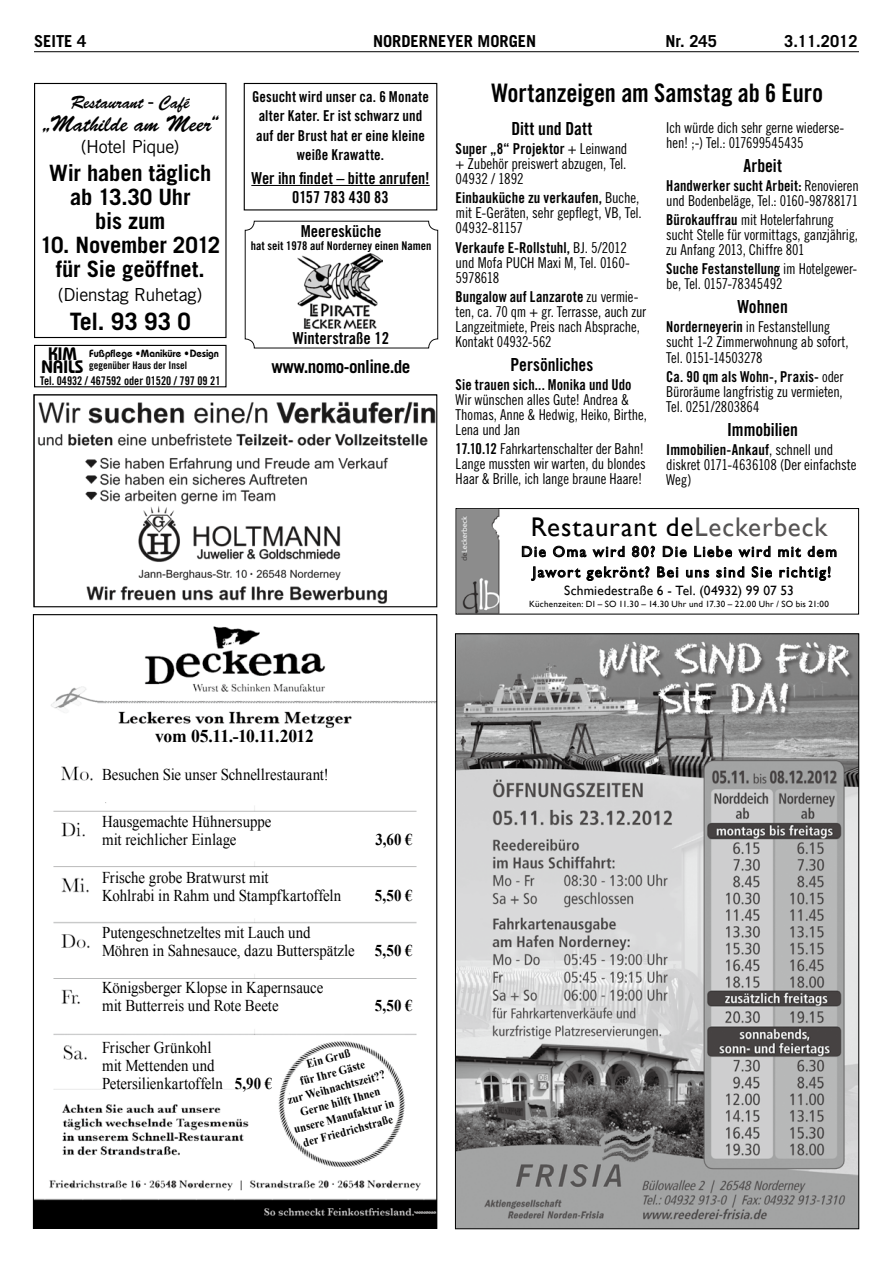
<style>
.page{position:relative;width:893px;height:1263px;background:#fff}
.page>*{position:absolute;margin:0;border:0;box-sizing:border-box;transform-origin:0 0}
.t1{font:27px "Gill Sans";letter-spacing:.03em;color:#000}
.t2{font:25.5px "Trade Gothic LT Bold Cond Twenty";letter-spacing:-.005em;color:#000}
.t3{font:700 24px "Trade Gothic LT";color:#000}
.t4{font:700 22.5px/24px "Trade Gothic LT";letter-spacing:-.01em;color:#000;text-align:center}
.t5{font:22.5px "Brush Script Std";letter-spacing:-.005em;color:#000;scale:.91 1}
.t6{font:18px "Trade Gothic LT Bold Cond Twenty";letter-spacing:-.005em;color:#000}
.t7{font:18px "Trade Gothic LT";letter-spacing:-.025em;color:#000}
.t8{font:700 18px "Times New Roman";letter-spacing:-.035em;color:#000}
.t9{font:700 18px "Trade Gothic LT";letter-spacing:-.03em;color:#000;scale:.95 1}
.t10{font:18px "Brush Script Std";letter-spacing:.005em;color:#000;scale:.91 1}
.t11{font:700 18px/13.5px "Bahamas";color:#000;text-align:center;scale:.96 1}
.t12{font:16.5px/18px "Times New Roman";color:#000;scale:.9 1}
.t13{font:16.5px/19.5px "Trade Gothic LT Bold Cond Twenty";color:#000;text-align:center}
.t14{font:700 16.5px "Trade Gothic LT";color:#000}
.t15{font:700 16.5px "Times New Roman";color:#000;scale:.9 1}
.t16{font:15px/15px "Trade Gothic LT Cond Eighteen";letter-spacing:-.01em;color:#000;scale:.96 1}
.t17{font:15px/19.5px "Trade Gothic LT Bold Cond Twenty";letter-spacing:.005em;color:#000;text-align:center}
.t18{font:15px/15px "Trade Gothic LT Cond Eighteen";letter-spacing:-.01em;color:#000}
.t19{font:15px "Trade Gothic LT Bold Cond Twenty";letter-spacing:.005em;color:#000;scale:.96 1}
.t20{font:15px/20.5px "Gill Sans";letter-spacing:.1em;color:#000;text-align:center}
.t21{font:13.5px "Gill Sans";letter-spacing:.015em;color:#000}
.t22{font:700 12px/15px "Times New Roman";color:#000;text-align:center;scale:.9 1}
.t23{font:12px "Trade Gothic LT Bold Cond Twenty";color:#000;scale:.96 1}
.t24{font:12px "Trade Gothic LT Bold Cond Twenty";color:#000}
.t25{font:700 10.5px "Bahamas";color:#000;scale:.96 1}
.t26{font:10.5px "Trade Gothic LT Bold Cond Twenty";color:#000}
.t27{font:9px "Gill Sans";letter-spacing:.025em;color:#000}
.s1{font-family:"Trade Gothic LT Cond Eighteen"}
.s2{font-family:"Trade Gothic LT Bold Cond Twenty"}
.s3{color:#565454}
.s4{font-weight:700}
</style>
<div class="page">
<hr style="left:34px;top:51px;width:825px;height:1px;background:#000">
<img style="left:35px;top:626px;width:400px;height:601px">
<div style="left:456px;top:508px;width:403px;height:106px;border:1px solid #000"></div>
<svg style="left:535px;top:546px;width:11px;height:11px"></svg>
<svg style="left:553px;top:545px;width:72px;height:13px"></svg>
<svg style="left:632px;top:545px;width:23px;height:13px"></svg>
<svg style="left:662px;top:545px;width:25px;height:12px"></svg>
<svg style="left:694px;top:546px;width:38px;height:11px"></svg>
<svg style="left:738px;top:546px;width:33px;height:11px"></svg>
<svg style="left:778px;top:546px;width:23px;height:12px"></svg>
<svg style="left:807px;top:546px;width:30px;height:11px"></svg>
<svg style="left:535px;top:566px;width:115px;height:15px"></svg>
<svg style="left:657px;top:566px;width:22px;height:12px"></svg>
<svg style="left:686px;top:569px;width:24px;height:9px"></svg>
<svg style="left:716px;top:566px;width:29px;height:12px"></svg>
<svg style="left:751px;top:566px;width:21px;height:12px"></svg>
<svg style="left:779px;top:566px;width:52px;height:15px"></svg>
<img style="left:456px;top:509px;width:79px;height:104px">
<img style="left:457px;top:636px;width:400px;height:591px">
<img style="left:37px;top:401px;width:398px;height:203px">
<div style="left:33px;top:394px;width:404px;height:213px;border:1px solid #000"></div>
<div style="left:34px;top:83px;width:193px;height:255px;border:1px solid #000"></div>
<hr style="left:251px;top:185px;width:179px;height:1px;background:#000">
<div style="left:244px;top:83px;width:193px;height:127px;border:1px solid #000"></div>
<div style="left:34px;top:345px;width:193px;height:42px;border:1px solid #000"></div>
<div style="left:245px;top:221px;width:193px;height:127px;border:1px solid #000;border-radius:9px"></div>
<img style="left:298px;top:253px;width:85px;height:76px">
<p class="t14" style="left:34px;top:31px;width:54px">SEITE 4</p>
<p class="t14" style="left:373px;top:31px;width:165px">NORDERNEYER MORGEN</p>
<p class="t14" style="left:666px;top:31px;width:53px">Nr. 245</p>
<p class="t14" style="left:784px;top:31px;width:75px">3.11.2012</p>
<p class="t10" style="left:71px;top:93px;width:132px">Restaurant - Café</p>
<h3 class="t5" style="left:42px;top:111px;width:196px">„Mathilde am Meer“</h3>
<p class="t7" style="left:81px;top:136px;width:100px">(Hotel Pique)</p>
<h3 class="t4" style="left:49px;top:161px;width:164px">Wir haben täglich ab 13.30 Uhr<br>bis zum</h3>
<h3 class="t4" style="left:40px;top:233px;width:182px">10. November 2012 für Sie geöffnet.</h3>
<p class="t7" style="left:58px;top:284px;width:146px">(Dienstag Ruhetag)</p>
<h3 class="t3" style="left:70px;top:306px;width:123px">Tel. 93 93 0</h3>
<p class="t11" style="left:41px;top:347px;width:46px">KIM<br>NAILS</p>
<p class="t25" style="left:89px;top:347px;width:137px">Fußpflege · Maniküre · Design</p>
<p class="t26" style="left:89px;top:359px;width:99px">gegenüber Haus der Insel</p>
<p class="t23" style="left:40px;top:373px;width:190px">Tel. 04932 / 467592 oder 01520 / 797 09 21</p>
<p class="t17" style="left:252px;top:86px;width:178px">Gesucht wird unser ca. 6 Monate alter Kater. Er ist schwarz und auf der Brust hat er eine kleine weiße Krawatte.</p>
<p class="t13" style="left:251px;top:168px;width:180px">Wer ihn findet – bitte anrufen!<br>0157 783 430 83</p>
<p class="t13" style="left:301px;top:221px;width:82px">Meeresküche</p>
<p class="t24" style="left:251px;top:239px;width:182px">hat seit 1978 auf Norderney einen Namen</p>
<p class="t13" style="left:293px;top:329px;width:98px">Winterstraße 12</p>
<p class="t9" style="left:272px;top:355px;width:148px">www.nomo-online.de</p>
<h2 class="t2" style="left:491px;top:78px;width:333px">Wortanzeigen am Samstag ab 6 Euro</h2>
<p class="t6" style="left:511px;top:118px;width:83px">Ditt und Datt</p>
<p class="t17" style="left:456px;top:139px;width:173px">Super „8“ Projektor <span class="s1">+ Leinwand</span></p>
<p class="t18" style="left:456px;top:156px;width:172px">+ Zubehör preiswert abzugen, Tel.<br>04932 / 1892</p>
<p class="t17" style="left:456px;top:188px;width:185px">Einbauküche zu verkaufen, <span class="s1">Buche,</span></p>
<p class="t18" style="left:456px;top:205px;width:188px">mit E-Geräten, sehr gepflegt, VB, Tel.<br>04932-81157</p>
<p class="t17" style="left:456px;top:237px;width:173px">Verkaufe E-Rollstuhl, <span class="s1">BJ. 5/2012</span></p>
<p class="t18" style="left:456px;top:255px;width:176px">und Mofa PUCH Maxi M, Tel. 0160-<br>5978618</p>
<p class="t19" style="left:456px;top:287px;width:192px">Bungalow auf Lanzarote <span class="s1">zu vermie-</span></p>
<p class="t16" style="left:456px;top:304px;width:200px">ten, ca. 70 qm + gr. Terrasse, auch zur<br>Langzeitmiete, Preis nach Absprache,<br>Kontakt 04932-562</p>
<p class="t6" style="left:510px;top:353px;width:84px">Persönliches</p>
<p class="t19" style="left:456px;top:375px;width:185px">Sie trauen sich... Monika und Udo</p>
<p class="t16" style="left:456px;top:392px;width:201px">Wir wünschen alles Gute! Andrea &amp;<br>Thomas, Anne &amp; Hedwig, Heiko, Birthe,<br>Lena und Jan</p>
<p class="t16" style="left:456px;top:441px;width:199px;text-align:justify"><span class="s2">17.10.12</span> Fahrkartenschalter der Bahn!<br>Lange mussten wir warten, du blondes Haar &amp; Brille, ich lange braune Haare!</p>
<p class="t16" style="left:666px;top:120px;width:187px">Ich würde dich sehr gerne wiederse&shy;hen! ;-) Tel.: 017699545435</p>
<p class="t6" style="left:743px;top:154px;width:40px">Arbeit</p>
<p class="t19" style="left:666px;top:176px;width:202px">Handwerker sucht Arbeit: <span class="s1">Renovieren</span></p>
<p class="t16" style="left:666px;top:191px;width:201px;line-height:19.2px">und Bodenbeläge, Tel.: 0160-98788171<br><span class="s2">Bürokauffrau</span> mit Hotelerfahrung</p>
<p class="t16" style="left:666px;top:227px;width:201px">sucht Stelle für vormittags, ganzjährig, zu Anfang 2013, Chiffre 801</p>
<p class="t19" style="left:666px;top:260px;width:200px">Suche Festanstellung <span class="s1">im Hotelgewer-</span></p>
<p class="t16" style="left:666px;top:276px;width:122px">be, Tel. 0157-78345492</p>
<p class="t6" style="left:737px;top:296px;width:52px">Wohnen</p>
<p class="t16" style="left:666px;top:319px;width:191px"><span class="s2">Norderneyerin</span> in Festanstellung sucht 1-2 Zimmerwohnung ab sofort,<br>Tel. 0151-14503278</p>
<p class="t19" style="left:666px;top:367px;width:186px">Ca. 90 qm als Wohn-, Praxis- <span class="s1">oder</span></p>
<p class="t16" style="left:666px;top:384px;width:185px">Büroräume langfristig zu vermieten,<br>Tel. 0251/2803864</p>
<p class="t6" style="left:727px;top:418px;width:72px">Immobilien</p>
<p class="t17" style="left:666px;top:439px;width:168px">Immobilien-Ankauf<span class="s1">, schnell und</span></p>
<p class="t18" style="left:666px;top:457px;width:192px">diskret 0171-4636108 (Der einfachste<br>Weg)</p>
<h1 class="t1" style="left:531px;top:511px;width:298px">Restaurant de<span class="s3">Leckerbeck</span></h1>
<p class="t20" style="left:521px;top:541px;width:317px">Die Oma wird 80? Die Liebe wird mit dem<br>Jawort gekrönt? Bei uns sind Sie richtig!</p>
<p class="t21" style="left:564px;top:583px;width:231px">Schmiedestraße 6 - Tel. (04932) 99 07 53</p>
<p class="t27" style="left:529px;top:599px;width:301px">Küchenzeiten: DI – SO 11.30 – 14.30 Uhr und 17.30 – 22.00 Uhr / SO bis 21:00</p>
<p class="t8" style="left:155px;top:723px;width:160px">vom 05.11.-10.11.2012</p>
<p class="t12" style="left:102px;top:765px;width:253px">Besuchen Sie unser Schnellrestaurant!</p>
<p class="t12" style="left:102px;top:812px;width:190px">Hausgemachte Hühnersuppe mit reichlicher Einlage</p>
<p class="t15" style="left:375px;top:828px;width:43px">3,60 €</p>
<p class="t12" style="left:102px;top:868px;width:267px">Frische grobe Bratwurst mit<br>Kohlrabi in Rahm und Stampfkartoffeln</p>
<p class="t15" style="left:375px;top:884px;width:43px">5,50 €</p>
<p class="t12" style="left:102px;top:923px;width:346px">Putengeschnetzeltes mit Lauch und<br>Möhren in Sahnesauce, dazu Butterspätzle <span class="s4">5,50 €</span></p>
<p class="t12" style="left:102px;top:978px;width:247px">Königsberger Klopse in Kapernsauce mit Butterreis und Rote Beete</p>
<p class="t15" style="left:375px;top:994px;width:43px">5,50 €</p>
<p class="t12" style="left:102px;top:1038px;width:190px">Frischer Grünkohl<br>mit Mettenden und<br>Petersilienkartoffeln <span class="s4">5,90 €</span></p>
<p class="t22" style="left:277px;top:1064px;width:118px;rotate:-15deg">Ein Gruß<br>für Ihre Gäste<br>zur Weihnachtszeit??<br>Gerne hilftIhnen unsere Manufaktur in der Friedrichstraße</p>
</div>
